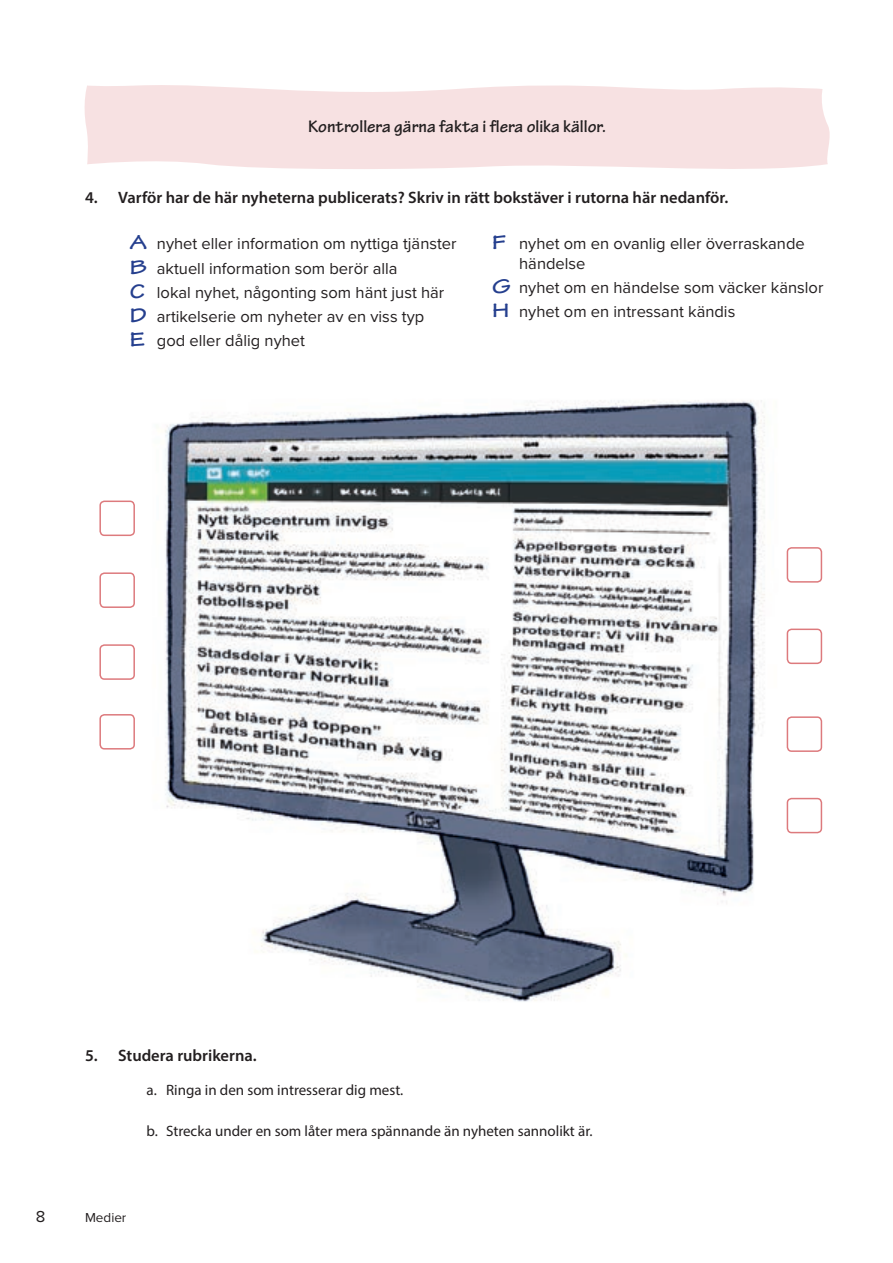
<style>
.page{position:relative;width:893px;height:1263px;background:#fff}
.page>*{position:absolute;margin:0;border:0;box-sizing:border-box;transform-origin:0 0}
.t1{font:700 18px "Tekton Pro";color:#231f20}
.t2{font:16.5px/24px "Proxima Nova";color:#231f20}
.t3{font:600 16.5px "Myriad Pro";color:#231f20}
.t4{font:15px "Myriad Pro";color:#231f20}
.t5{font:13.5px "Proxima Nova";color:#231f20}
.s1{font-family:"Tekton Pro";font-weight:700;font-stretch:expanded;font-size:21px;color:#253f8e}
</style>
<div class="page">
<img style="left:130px;top:400px;width:673px;height:602px">
<svg style="left:84px;top:85px;width:746px;height:84px;background:#f7e3e4"></svg>
<div style="left:99px;top:500px;width:36px;height:36px;border:2px solid #dd7a7d;border-radius:4px"></div>
<div style="left:99px;top:572px;width:36px;height:36px;border:2px solid #dd7a7d;border-radius:4px"></div>
<div style="left:99px;top:644px;width:36px;height:36px;border:2px solid #dd7a7d;border-radius:4px"></div>
<div style="left:99px;top:714px;width:36px;height:35px;border:2px solid #dd7a7d;border-radius:4px"></div>
<div style="left:787px;top:547px;width:35px;height:36px;border:2px solid #dd7a7d;border-radius:4px"></div>
<div style="left:787px;top:629px;width:35px;height:35px;border:2px solid #dd7a7d;border-radius:4px"></div>
<div style="left:787px;top:716px;width:35px;height:36px;border:2px solid #dd7a7d;border-radius:4px"></div>
<div style="left:787px;top:798px;width:35px;height:35px;border:2px solid #dd7a7d;border-radius:4px"></div>
<p class="t1" style="left:308px;top:116px;width:299px">Kontrollera gärna fakta i flera olika källor.</p>
<p class="t3" style="left:85px;top:187px;width:645px">4. Varför har de här nyheterna publicerats? Skriv in rätt bokstäver i rutorna här nedanför.</p>
<p class="t2" style="left:130px;top:232px;width:328px"><span class="s1">A</span> nyhet eller information om nyttiga tjänster <span class="s1">B</span> aktuell information som berör alla<br><span class="s1">C</span> lokal nyhet, någonting som hänt just här <span class="s1">D</span> artikelserie om nyheter av en viss typ<br><span class="s1">E</span> god eller dålig nyhet</p>
<p class="t2" style="left:519px;top:234px;width:287px;line-height:19.8px;text-indent:-27px"><span class="s1">F</span> nyhet om en ovanlig eller överraskande händelse</p>
<p class="t2" style="left:492px;top:276px;width:333px"><span class="s1">G</span> nyhet om en händelse som väcker känslor<br><span class="s1">H</span> nyhet om en intressant kändis</p>
<p class="t2" style="left:36px;top:1204px;width:11px">8</p>
<p class="t3" style="left:85px;top:1044px;width:173px">5. Studera rubrikerna.</p>
<p class="t4" style="left:147px;top:1081px;width:258px">a. Ringa in den som intresserar dig mest.</p>
<p class="t4" style="left:147px;top:1121px;width:447px">b. Strecka under en som låter mera spännande än nyheten sannolikt är.</p>
<p class="t5" style="left:85px;top:1209px;width:43px">Medier</p>
</div>
